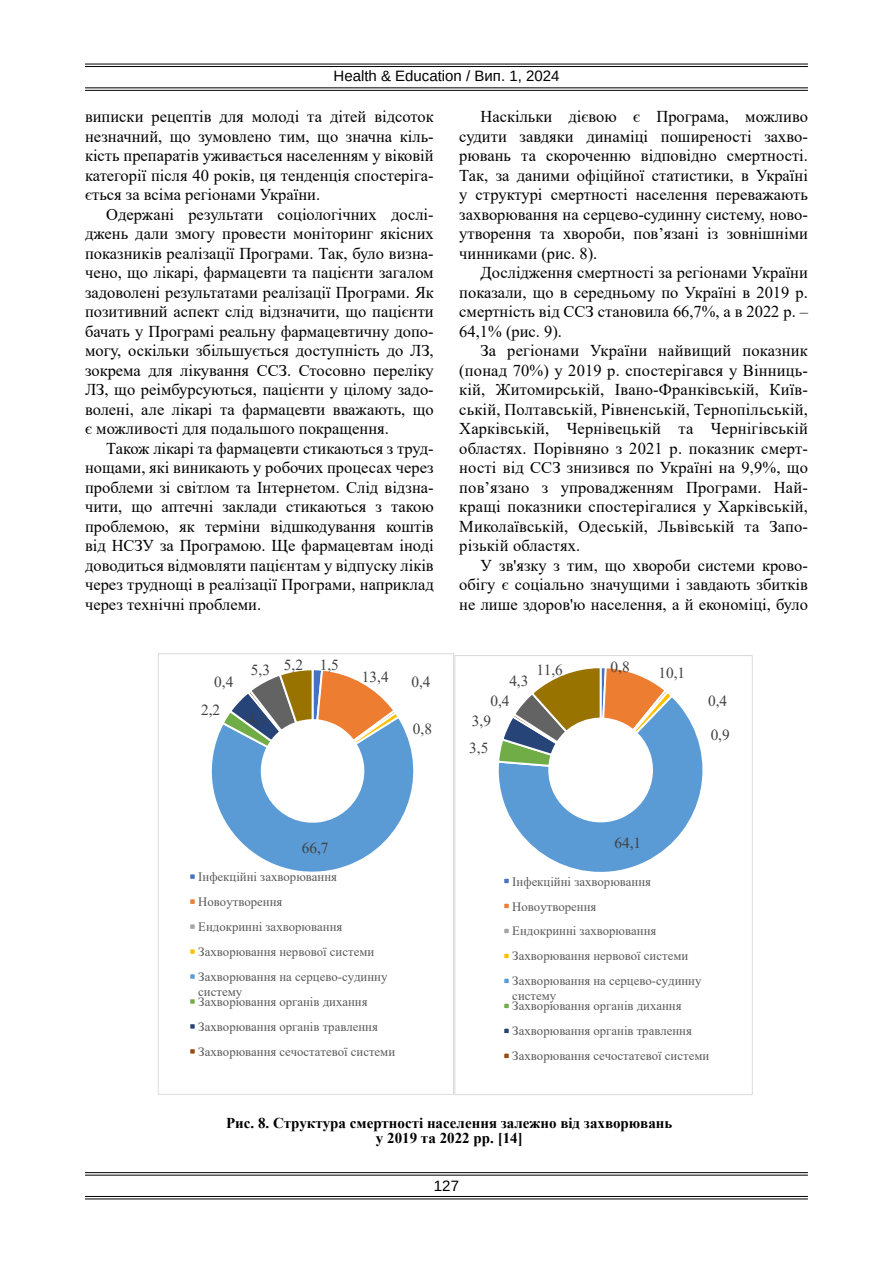
<style>
.page{position:relative;width:893px;height:1263px;background:#fff}
.page>*{position:absolute;margin:0;border:0;box-sizing:border-box;transform-origin:0 0}
.t1{font:17.85px/30.9px "Times New Roman";color:#000;text-align:center}
.t2{font:16.5px/19.5px "Times New Roman";color:#000;text-align:justify}
.t3{font:15.3px "Times New Roman";color:#404040}
.t4{font:700 15px/15px "Times New Roman";color:#000;text-align:center}
.t5{font:15px "Arimo";color:#000}
.t6{font:12.75px/24.9px "Times New Roman";color:#595959}
</style>
<div class="page">
<hr style="left:85px;top:88px;width:723px;height:1px;background:#000">
<hr style="left:85px;top:90px;width:723px;height:1px;background:#000">
<hr style="left:85px;top:64px;width:723px;height:1px;background:#000">
<hr style="left:85px;top:66px;width:723px;height:1px;background:#000">
<hr style="left:85px;top:1196px;width:723px;height:1px;background:#000">
<hr style="left:85px;top:1199px;width:723px;height:1px;background:#000">
<hr style="left:85px;top:1172px;width:723px;height:1px;background:#000">
<hr style="left:85px;top:1175px;width:723px;height:1px;background:#000">
<svg style="left:158px;top:654px;width:296px;height:441px"></svg>
<svg style="left:454px;top:655px;width:299px;height:440px"></svg>
<p class="t5" style="left:334px;top:66px;width:227px">Health &amp; Education / Вип. 1, 2024</p>
<p class="t2" style="left:85px;top:106px;width:350px">виписки рецептів для молоді та дітей відсоток незначний, що зумовлено тим, що значна кіль&shy;кість препаратів уживається населенням у віковій категорії після 40 років, ця тенденція спостеріга&shy;ється за всіма регіонами України.</p>
<p class="t2" style="left:85px;top:204px;width:350px;text-indent:21px">Одержані результати соціологічних дослі&shy;джень дали змогу провести моніторинг якісних показників реалізації Програми. Так, було визна&shy;чено, що лікарі, фармацевти та пацієнти загалом задоволені результатами реалізації Програми. Як позитивний аспект слід відзначити, що пацієнти бачать у Програмі реальну фармацевтичну допо&shy;могу, оскільки збільшується доступність до ЛЗ, зокрема для лікування ССЗ. Стосовно переліку ЛЗ, що реімбурсуються, пацієнти у цілому задо&shy;волені, але лікарі та фармацевти вважають, що є можливості для подальшого покращення.</p>
<p class="t2" style="left:85px;top:438px;width:350px;text-indent:21px">Також лікарі та фармацевти стикаються з труд&shy;нощами, які виникають у робочих процесах через проблеми зі світлом та Інтернетом. Слід відзна&shy;чити, що аптечні заклади стикаються з такою проблемою, як терміни відшкодування коштів від НСЗУ за Програмою. Ще фармацевтам іноді доводиться відмовляти пацієнтам у відпуску ліків через труднощі в реалізації Програми, наприклад через технічні проблеми.</p>
<p class="t2" style="left:459px;top:106px;width:350px;text-indent:21px">Наскільки дієвою є Програма, можливо судити завдяки динаміці поширеності захво&shy;рювань та скороченню відповідно смертності.<br>Так, за даними офіційної статистики, в Україні у структурі смертності населення переважають захворювання на серцево-судинну систему, ново&shy;утворення та хвороби, пов’язані із зовнішніми чинниками (рис. 8).</p>
<p class="t2" style="left:459px;top:262px;width:350px;text-indent:21px">Дослідження смертності за регіонами України показали, що в середньому по Україні в 2019 р. смертність від ССЗ становила 66,7%, а в 2022 р. – 64,1% (рис. 9).</p>
<p class="t2" style="left:459px;top:340px;width:350px;text-indent:21px">За регіонами України найвищий показник (понад 70%) у 2019 р. спостерігався у Вінниць&shy;кій, Житомирській, Івано-Франківській, Київ&shy;ській, Полтавській, Рівненській, Тернопільській, Харківській, Чернівецькій та Чернігівській областях. Порівняно з 2021 р. показник смерт&shy;ності від ССЗ знизився по Україні на 9,9%, що пов’язано з упровадженням Програми. Най&shy;кращі показники спостерігалися у Харківській, Миколаївській, Одеській, Львівській та Запо&shy;різькій областях.</p>
<p class="t2" style="left:459px;top:555px;width:350px;text-indent:21px">У зв'язку з тим, що хвороби системи крово&shy;обігу є соціально значущими і завдають збитків не лише здоров'ю населення, а й економіці, було</p>
<p class="t3" style="left:214px;top:671px;width:21px">0,4</p>
<p class="t3" style="left:201px;top:699px;width:21px">2,2</p>
<p class="t3" style="left:251px;top:657px;width:54px">5,3 5,2</p>
<p class="t3" style="left:248px;top:708px;width:21px">4,1</p>
<p class="t3" style="left:320px;top:654px;width:21px">1,5</p>
<p class="t3" style="left:362px;top:666px;width:28px">13,4</p>
<p class="t3" style="left:411px;top:671px;width:21px">0,4</p>
<p class="t3" style="left:413px;top:718px;width:21px">0,8</p>
<p class="t3" style="left:509px;top:670px;width:21px">4,3</p>
<p class="t3" style="left:490px;top:690px;width:21px">0,4</p>
<p class="t3" style="left:472px;top:710px;width:21px">3,9</p>
<p class="t3" style="left:469px;top:737px;width:21px">3,5</p>
<p class="t3" style="left:537px;top:659px;width:28px">11,6</p>
<p class="t3" style="left:610px;top:656px;width:21px">0,8</p>
<p class="t3" style="left:658px;top:662px;width:28px">10,1</p>
<p class="t3" style="left:708px;top:690px;width:21px">0,4</p>
<p class="t3" style="left:711px;top:724px;width:21px">0,9</p>
<p class="t3" style="left:302px;top:837px;width:28px">66,7</p>
<p class="t6" style="left:198px;top:864px;width:191px">Інфекційні захворювання<br>Новоутворення<br>Ендокринні захворювання<br>Захворювання нервової системи<br>Захворювання на серцево-судинну</p>
<p class="t6" style="left:198px;top:986px;width:171px;line-height:10.4px">систему<br>Захворювання органів дихання</p>
<p class="t6" style="left:198px;top:1014px;width:198px">Захворювання органів травлення<br>Захворювання сечостатевої системи</p>
<p class="t3" style="left:614px;top:832px;width:28px">64,1</p>
<p class="t6" style="left:512px;top:868px;width:191px">Інфекційні захворювання<br>Новоутворення<br>Ендокринні захворювання<br>Захворювання нервової системи<br>Захворювання на серцево-судинну</p>
<p class="t6" style="left:512px;top:990px;width:171px;line-height:10.4px">систему<br>Захворювання органів дихання</p>
<p class="t6" style="left:512px;top:1018px;width:198px">Захворювання органів травлення<br>Захворювання сечостатевої системи</p>
<p class="t1" style="left:207px;top:1100px;width:501px">Рис. 8. Структура смертності населення залежно від захворювань у 2019 та 2022 рр. [14]</p>
<p class="t4" style="left:226px;top:1115px;width:448px">Рис. 8. Структура смертності населення залежно від захворювань у 2019 та 2022 рр. [14]</p>
<p class="t5" style="left:434px;top:1176px;width:27px">127</p>
</div>
